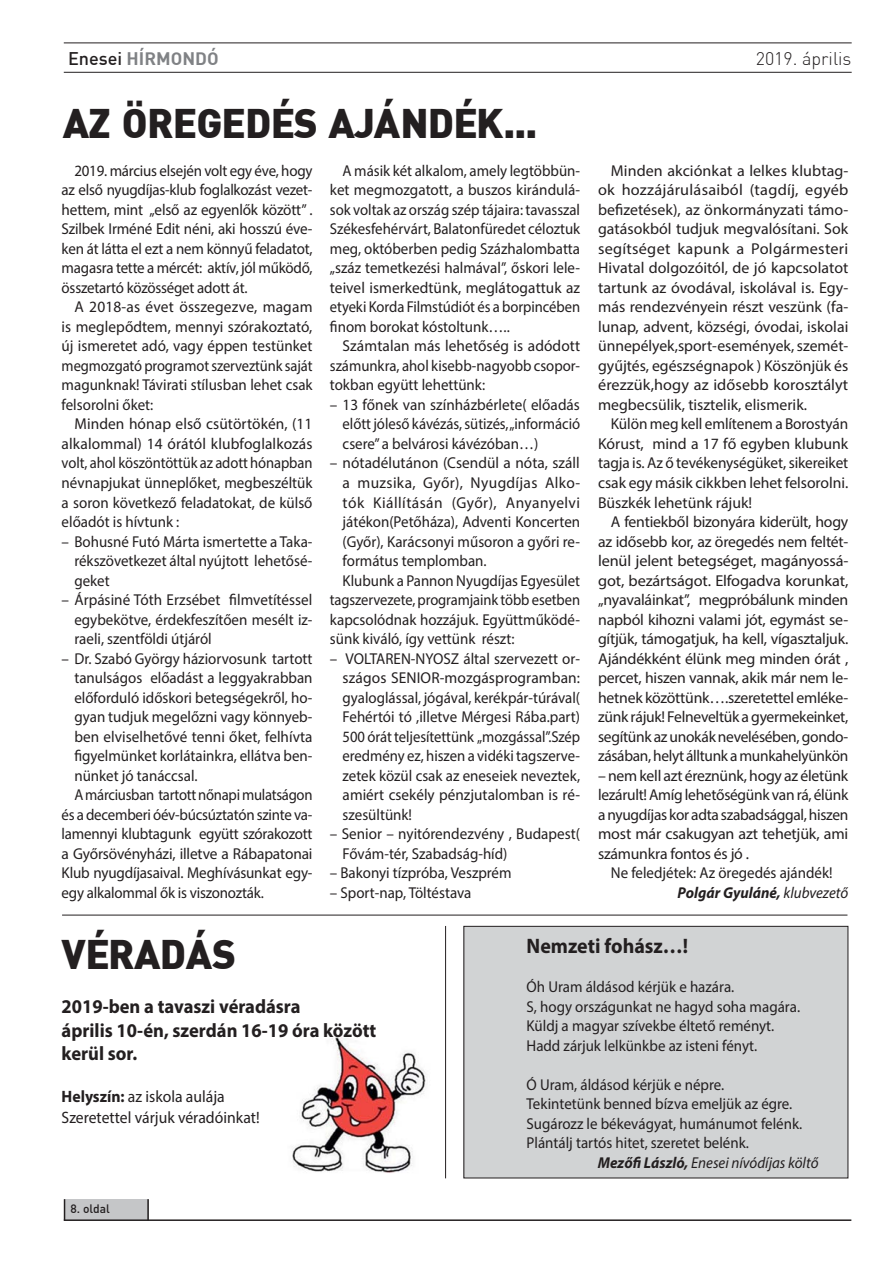
<style>
.page{position:relative;width:893px;height:1263px;background:#fff}
.page>*{position:absolute;margin:0;border:0;box-sizing:border-box;transform-origin:0 0}
.t1{font:40.5px "DIN Blk PFL";color:#231f20}
.t2{font:700 21px "Myriad Pro";color:#231f20;scale:.95 1}
.t3{font:700 19.5px/23.4px "Myriad Pro";color:#231f20;scale:.95 1}
.t4{font:18px "Din CE Bol H";color:#808285}
.t5{font:18px "Din CE Lig H";color:#231f20}
.t6{font:16.5px/21px "Myriad Pro";color:#231f20;scale:.95 1}
.t7{font:15.75px/19.5px "Myriad Pro";color:#231f20;text-align:justify;scale:.95 1}
.t8{font:15.75px/19.5px "Myriad Pro";color:#231f20;text-align:justify}
.t9{font:15.75px/19.5px "Myriad Pro";color:#231f20;text-align:justify;scale:.96 1}
.t10{font:15.75px "Myriad Pro";color:#231f20;scale:.92 1}
.t11{font:15.75px "Myriad Pro";letter-spacing:-.02em;color:#231f20;scale:.93 1}
.t12{font:italic 15.75px "Myriad Pro";color:#231f20;scale:.95 1}
.t13{font:15.75px "Myriad Pro";color:#231f20;scale:.94 1}
.t14{font:15.75px "Myriad Pro";letter-spacing:.03em;color:#231f20}
.t15{font:15.75px "Myriad Pro";letter-spacing:.02em;color:#231f20}
.t16{font:12px "Din CE Med H";color:#231f20}
.s1{font-family:"Din CE Med H";color:#231f20}
.s2{font-weight:700;font-style:italic}
.s3{font-style:italic}
.s4{font-weight:700}
</style>
<div class="page">
<hr style="left:64px;top:72px;width:788px;height:1px;background:#231f20">
<hr style="left:64px;top:43px;width:788px;height:1px;background:#231f20">
<div style="left:64px;top:1199px;width:85px;height:21px;background:#c5c6c8"></div>
<hr style="left:147px;top:1199px;width:2px;height:21px;background:#231f20">
<svg style="left:64px;top:1199px;width:1px;height:20px"></svg>
<hr style="left:64px;top:1219px;width:787px;height:2px;background:#231f20">
<img style="left:292px;top:1037px;width:134px;height:136px">
<hr style="left:62px;top:915px;width:785px;height:1px;background:#231f20">
<div style="left:464px;top:926px;width:384px;height:252px;background:#d1d3d4"></div>
<div style="left:463px;top:926px;width:385px;height:252px;border:1px solid #231f20"></div>
<hr style="left:445px;top:926px;width:1px;height:252px;background:#231f20">
<p class="t4" style="left:68px;top:47px;width:152px"><span class="s1">Enesei</span> HÍRMONDÓ</p>
<p class="t5" style="left:756px;top:48px;width:97px">2019. április</p>
<h1 class="t1" style="left:63px;top:109px;width:475px">AZ ÖREGEDÉS AJÁNDÉK...</h1>
<p class="t7" style="left:62px;top:163px;width:266px;text-indent:13px">2019. március elsején volt egy éve, hogy az első nyugdíjas-klub foglalkozást vezet&shy;hettem, mint „első az egyenlők között” .<br>Szilbek Irméné Edit néni, aki hosszú éve&shy;ken át látta el ezt a nem könnyű feladatot, magasra tette a mércét: aktív, jól működő, összetartó közösséget adott át.</p>
<p class="t8" style="left:62px;top:299px;width:252px;text-indent:13px">A 2018-as évet összegezve, magam is meglepődtem, mennyi szórakoztató, új ismeretet adó, vagy éppen testünket megmozgató programot szerveztünk saját magunknak! Távirati stílusban lehet csak felsorolni őket:</p>
<p class="t8" style="left:62px;top:416px;width:252px;text-indent:13px">Minden hónap első csütörtökén, (11 alkalommal) 14 órától klubfoglalkozás volt, ahol köszöntöttük az adott hónapban névnapjukat ünneplőket, megbeszéltük a soron következő feladatokat, de külső előadót is hívtunk :</p>
<p class="t7" style="left:74px;top:533px;width:252px;text-indent:-13px">– Bohusné Futó Márta ismertette a Taka&shy;rékszövetkezet által nyújtott lehetősé&shy;geket</p>
<p class="t9" style="left:74px;top:592px;width:250px;text-indent:-13px">– Árpásiné Tóth Erzsébet filmvetítéssel egybekötve, érdekfeszítően mesélt iz&shy;raeli, szentföldi útjáról</p>
<p class="t7" style="left:62px;top:650px;width:266px">– Dr. Szabó György háziorvosunk tartott</p>
<p class="t7" style="left:74px;top:670px;width:252px">tanulságos előadást a leggyakrabban</p>
<p class="t7" style="left:74px;top:689px;width:252px">előforduló időskori betegségekről, ho-</p>
<p class="t7" style="left:74px;top:709px;width:252px">gyan tudjuk megelőzni vagy könnyeb-</p>
<p class="t9" style="left:74px;top:728px;width:249px">ben elviselhetővé tenni őket, felhívta</p>
<p class="t7" style="left:74px;top:748px;width:252px">figyelmünket korlátainkra, ellátva ben-</p>
<p class="t7" style="left:74px;top:767px;width:131px">nünket jó tanáccsal.</p>
<p class="t11" style="left:74px;top:789px;width:258px">A márciusban tartott nőnapi mulatságon</p>
<p class="t7" style="left:62px;top:806px;width:266px">és a decemberi óév-búcsúztatón szinte va-</p>
<p class="t7" style="left:62px;top:826px;width:266px">lamennyi klubtagunk együtt szórakozott</p>
<p class="t8" style="left:62px;top:845px;width:252px">a Győrsövényházi, illetve a Rábapatonai</p>
<p class="t9" style="left:62px;top:865px;width:263px">Klub nyugdíjasaival. Meghívásunkat egy-</p>
<p class="t7" style="left:62px;top:884px;width:214px">egy alkalommal ők is viszonozták.</p>
<p class="t7" style="left:330px;top:163px;width:265px;text-indent:13px">A másik két alkalom, amely legtöbbün&shy;ket megmozgatott, a buszos kirándulá&shy;sok voltak az ország szép tájaira: tavasszal Székesfehérvárt, Balatonfüredet céloztuk meg, októberben pedig Százhalombatta „száz temetkezési halmával”, őskori lele&shy;teivel ismerkedtünk, meglátogattuk az etyeki Korda Filmstúdiót és a borpincében finom borokat kóstoltunk…..</p>
<p class="t8" style="left:330px;top:338px;width:252px;text-indent:13px">Számtalan más lehetőség is adódott számunkra, ahol kisebb-nagyobb csopor&shy;tokban együtt lehettünk:</p>
<p class="t9" style="left:343px;top:397px;width:249px;text-indent:-13px">– 13 főnek van színházbérlete( előadás előtt jóleső kávézás, sütizés, „információ csere” a belvárosi kávézóban…)</p>
<p class="t8" style="left:330px;top:455px;width:251px">– nótadélutánon (Csendül a nóta, száll</p>
<p class="t15" style="left:343px;top:477px;width:239px">a muzsika, Győr), Nyugdíjas Alko-</p>
<p class="t14" style="left:343px;top:496px;width:239px">tók Kiállításán (Győr), Anyanyelvi</p>
<p class="t7" style="left:343px;top:514px;width:251px">játékon(Petőháza), Adventi Koncerten</p>
<p class="t7" style="left:343px;top:533px;width:251px">(Győr), Karácsonyi műsoron a győri re-</p>
<p class="t7" style="left:343px;top:553px;width:153px">formátus templomban.</p>
<p class="t13" style="left:343px;top:574px;width:254px">Klubunk a Pannon Nyugdíjas Egyesület</p>
<p class="t10" style="left:330px;top:594px;width:273px">tagszervezete, programjaink több esetben</p>
<p class="t7" style="left:330px;top:611px;width:265px">kapcsolódnak hozzájuk. Együttműködé-</p>
<p class="t7" style="left:330px;top:631px;width:196px">sünk kiváló, így vettünk részt:</p>
<p class="t7" style="left:343px;top:650px;width:252px;text-indent:-13px">– VOLTAREN-NYOSZ által szervezett or&shy;szágos SENIOR-mozgásprogramban: gyaloglással, jógával, kerékpár-túrával( Fehértói tó ,illetve Mérgesi Rába.part)<br>500 órát teljesítettünk „mozgással”.Szép eredmény ez, hiszen a vidéki tagszerve&shy;zetek közül csak az eneseiek neveztek, amiért csekély pénzjutalomban is ré&shy;szesültünk!</p>
<p class="t9" style="left:343px;top:826px;width:249px;text-indent:-13px">– Senior – nyitórendezvény , Budapest(<br>Fővám-tér, Szabadság-híd)</p>
<p class="t7" style="left:330px;top:865px;width:193px">– Bakonyi tízpróba, Veszprém</p>
<p class="t7" style="left:330px;top:884px;width:151px">– Sport-nap, Töltéstava</p>
<p class="t8" style="left:598px;top:163px;width:252px;text-indent:13px">Minden akciónkat a lelkes klubtag&shy;ok hozzájárulásaiból (tagdíj, egyéb befizetések), az önkormányzati támo&shy;gatásokból tudjuk megvalósítani. Sok segítséget kapunk a Polgármesteri Hivatal dolgozóitól, de jó kapcsolatot tartunk az óvodával, iskolával is. Egy&shy;más rendezvényein részt veszünk (fa&shy;lunap, advent, községi, óvodai, iskolai ünnepélyek,sport-események, szemét&shy;gyűjtés, egészségnapok ) Köszönjük és érezzük,hogy az idősebb korosztályt megbecsülik, tisztelik, elismerik.</p>
<p class="t8" style="left:598px;top:416px;width:252px;text-indent:13px">Külön meg kell említenem a Borostyán Kórust, mind a 17 fő egyben klubunk tagja is. Az ő tevékenységüket, sikereiket csak egy másik cikkben lehet felsorolni.<br>Büszkék lehetünk rájuk!</p>
<p class="t8" style="left:598px;top:514px;width:252px;text-indent:13px">A fentiekből bizonyára kiderült, hogy az idősebb kor, az öregedés nem feltét&shy;lenül jelent betegséget, magányossá&shy;got, bezártságot. Elfogadva korunkat, „nyavaláinkat”, megpróbálunk minden napból kihozni valami jót, egymást se&shy;gítjük, támogatjuk, ha kell, vígasztaljuk.<br>Ajándékként élünk meg minden órát , percet, hiszen vannak, akik már nem le&shy;hetnek közöttünk….szeretettel emléke&shy;zünk rájuk! Felneveltük a gyermekeinket, segítünk az unokák nevelésében, gondo&shy;zásában, helyt álltunk a munkahelyünkön</p>
<p class="t8" style="left:598px;top:767px;width:252px">– nem kell azt éreznünk, hogy az életünk lezárult! Amíg lehetőségünk van rá, élünk a nyugdíjas kor adta szabadsággal, hiszen most már csakugyan azt tehetjük, ami számunkra fontos és jó .</p>
<p class="t7" style="left:678px;top:865px;width:181px;text-indent:-67px">Ne feledjétek: Az öregedés ajándék!<br><span class="s2">Polgár Gyuláné,</span> <span class="s3">klubvezető</span></p>
<h1 class="t1" style="left:62px;top:940px;width:175px">VÉRADÁS</h1>
<p class="t3" style="left:62px;top:997px;width:333px">2019-ben a tavaszi véradásra<br>április 10-én, szerdán 16-19 óra között kerül sor.</p>
<p class="t6" style="left:62px;top:1088px;width:210px"><span class="s4">Helyszín:</span> az iskola aulája<br>Szeretettel várjuk véradóinkat!</p>
<p class="t16" style="left:70px;top:1201px;width:41px">8. oldal</p>
<h2 class="t2" style="left:527px;top:938px;width:172px">Nemzeti fohász…!</h2>
<p class="t7" style="left:527px;top:979px;width:289px;text-align:left">Óh Uram áldásod kérjük e hazára.<br>S, hogy országunkat ne hagyd soha magára.<br>Küldj a magyar szívekbe éltető reményt.<br>Hadd zárjuk lelkünkbe az isteni fényt.</p>
<p class="t7" style="left:527px;top:1076px;width:210px">Ó Uram, áldásod kérjük e népre.</p>
<p class="t7" style="left:527px;top:1096px;width:281px">Tekintetünk benned bízva emeljük az égre.</p>
<p class="t7" style="left:527px;top:1115px;width:292px">Sugározz le békevágyat, humánumot felénk.</p>
<p class="t7" style="left:527px;top:1135px;width:236px">Plántálj tartós hitet, szeretet belénk.</p>
<p class="t12" style="left:598px;top:1157px;width:234px"><span class="s4">Mezőfi László,</span> Enesei nívódíjas költő</p>
</div>
